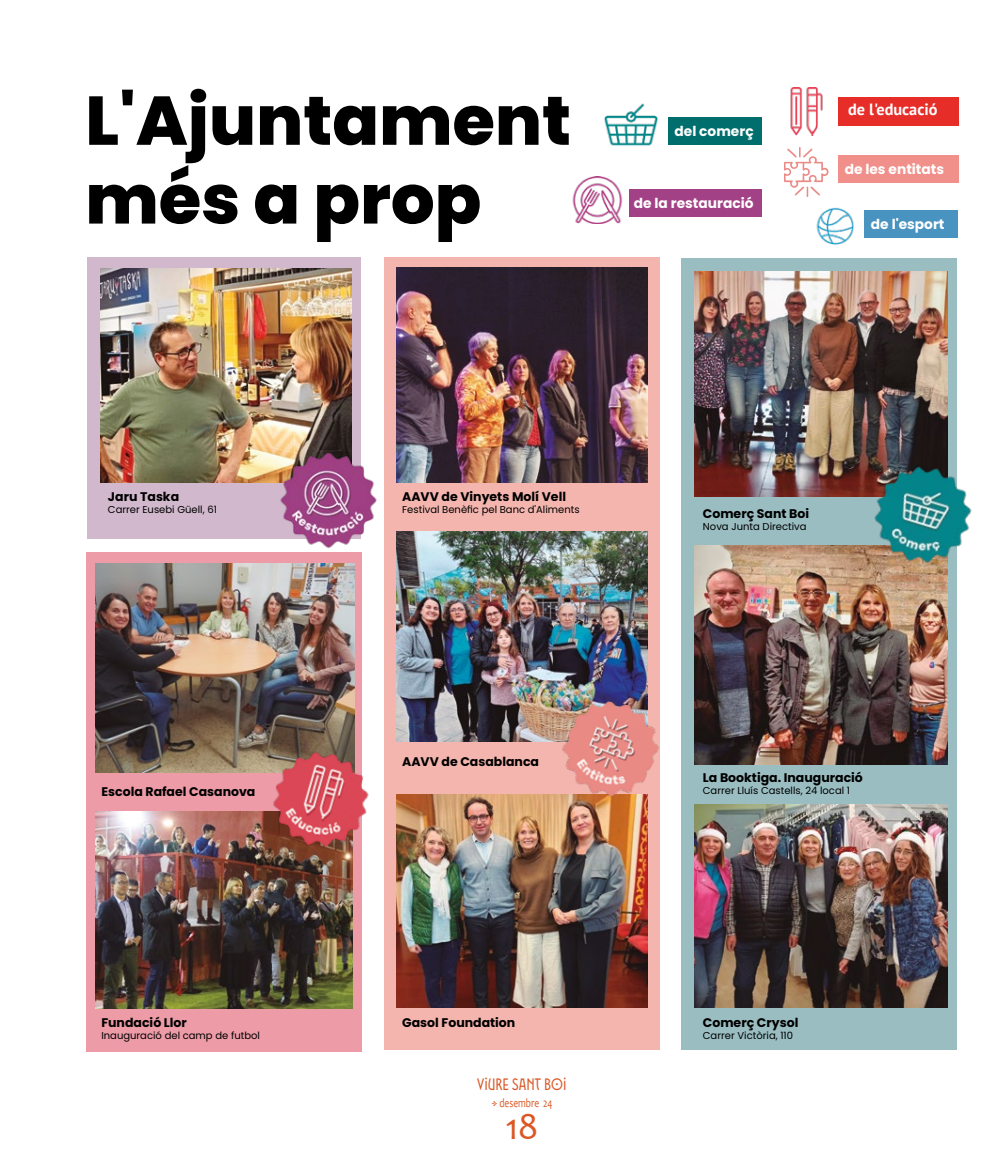
<style>
.page{position:relative;width:993px;height:1170px;background:#fff}
.page>*{position:absolute;margin:0;border:0;box-sizing:border-box;transform-origin:0 0}
.t1{font:800 68.75px/78.8px "Poppins";color:#000}
.t2{font:37.5px "Candara";color:#db5724}
.t3{font:16.25px "Santboiana Sans";color:#db5724;scale:.9 1}
.t4{font:700 16.25px "PT Sans";color:#fff}
.t5{font:700 13.75px "Poppins";color:#fff}
.t6{font:700 12.5px "Poppins";color:#000}
.t7{font:12.5px "Candara";color:#db5724;scale:.75 1}
.t8{font:10px "Poppins";color:#000}
</style>
<div class="page">
<div style="left:384px;top:258px;width:275px;height:792px;background:#f4b5ae"></div>
<div style="left:86px;top:552px;width:276px;height:499px;background:#ec9ba7"></div>
<svg style="left:784px;top:147px;width:44px;height:50px"></svg>
<div style="left:837px;top:155px;width:121px;height:28px;background:#f18f8a"></div>
<div style="left:838px;top:97px;width:120px;height:28px;background:#e62d28"></div>
<img style="left:790px;top:87px;width:33px;height:49px">
<img style="left:96px;top:563px;width:258px;height:209px">
<img style="left:96px;top:811px;width:257px;height:197px">
<img style="left:261px;top:741px;width:108px;height:123px">
<img style="left:396px;top:268px;width:251px;height:215px">
<img style="left:396px;top:531px;width:251px;height:210px">
<img style="left:396px;top:794px;width:251px;height:212px">
<div style="left:87px;top:258px;width:274px;height:281px;background:#d1b8cc"></div>
<img style="left:100px;top:268px;width:252px;height:215px">
<div style="left:681px;top:258px;width:275px;height:791px;background:#99bdc1"></div>
<img style="left:694px;top:271px;width:253px;height:225px">
<img style="left:694px;top:545px;width:253px;height:219px">
<img style="left:861px;top:449px;width:111px;height:132px">
<img style="left:694px;top:804px;width:253px;height:202px">
<img style="left:816px;top:208px;width:37px;height:36px">
<div style="left:667px;top:117px;width:94px;height:28px;background:#006e6d"></div>
<img style="left:604px;top:103px;width:54px;height:43px">
<div style="left:864px;top:210px;width:94px;height:28px;background:#4993c1"></div>
<img style="left:572px;top:176px;width:51px;height:48px">
<div style="left:629px;top:189px;width:132px;height:28px;background:#a24186"></div>
<img style="left:545px;top:697px;width:115px;height:115px">
<img style="left:276px;top:447px;width:101px;height:102px">
<h1 class="t1" style="left:85px;top:82px;width:487px">L'Ajuntament més a prop</h1>
<h3 class="t5" style="left:674px;top:123px;width:81px">del comerç</h3>
<h3 class="t5" style="left:633px;top:195px;width:121px">de la restauració</h3>
<h3 class="t4" style="left:847px;top:98px;width:91px">de l'educació</h3>
<h3 class="t5" style="left:844px;top:161px;width:101px">de les entitats</h3>
<h3 class="t5" style="left:870px;top:216px;width:75px">de l'esport</h3>
<p class="t6" style="left:402px;top:489px;width:165px">AAVV de Vinyets Molí Vell</p>
<p class="t8" style="left:402px;top:504px;width:179px">Festival Benèfic pel Banc d'Aliments</p>
<p class="t6" style="left:108px;top:489px;width:73px">Jaru Taska</p>
<p class="t8" style="left:108px;top:504px;width:110px">Carrer Eusebi Güell, 61</p>
<p class="t6" style="left:702px;top:506px;width:108px">Comerç Sant Boi</p>
<p class="t8" style="left:702px;top:520px;width:105px">Nova Junta Directiva</p>
<p class="t6" style="left:402px;top:753px;width:138px">AAVV de Casablanca</p>
<p class="t6" style="left:101px;top:784px;width:155px">Escola Rafael Casanova</p>
<p class="t6" style="left:101px;top:1014px;width:87px">Fundació Llor</p>
<p class="t8" style="left:101px;top:1029px;width:160px">Inauguració del camp de futbol</p>
<p class="t6" style="left:402px;top:1014px;width:115px">Gasol Foundation</p>
<h3 class="t3" style="left:477px;top:1074px;width:101px">VIURE SANT BOI</h3>
<p class="t7" style="left:499px;top:1094px;width:72px">desembre 24</p>
<h2 class="t2" style="left:505px;top:1103px;width:34px">18</h2>
<p class="t6" style="left:702px;top:770px;width:161px">La Booktiga. Inauguració</p>
<p class="t8" style="left:702px;top:784px;width:149px">Carrer Lluís Castells, 24 local 1</p>
<p class="t6" style="left:702px;top:1014px;width:97px">Comerç Crysol</p>
<p class="t8" style="left:702px;top:1029px;width:92px">Carrer Victòria, 110</p>
</div>
